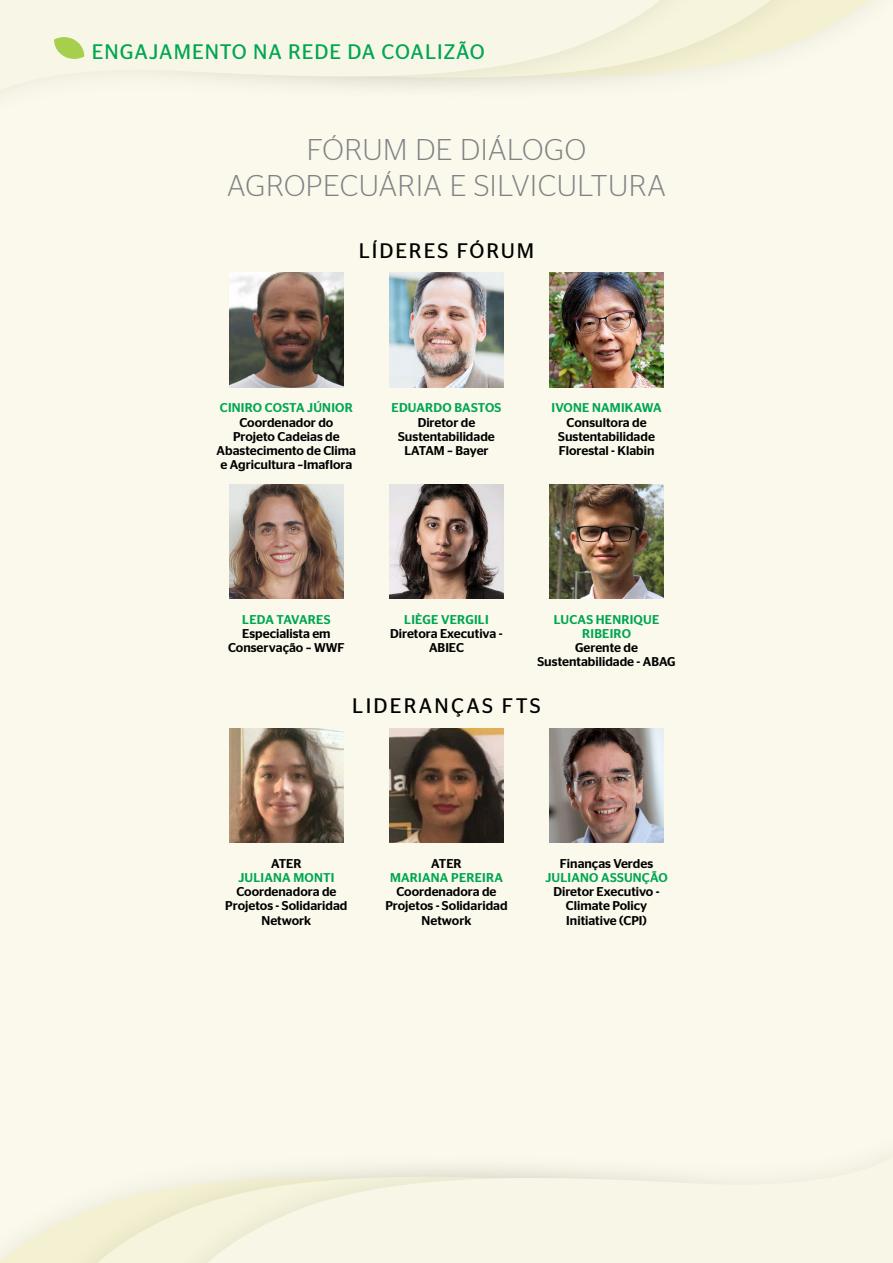
<style>
.page{position:relative;width:893px;height:1263px;background:#faf9ec}
.page>*{position:absolute;margin:0;border:0;box-sizing:border-box;transform-origin:0 0}
.t1{font:300 30px/36px "Stag Sans";letter-spacing:.02em;color:#808285;text-align:center}
.t2{font:21px "Stag Sans";letter-spacing:.05em;color:#00a651}
.t3{font:21px "Stag Sans";letter-spacing:.11em;color:#000}
.t4{font:21px "Stag Sans";letter-spacing:.09em;color:#000}
.t5{font:500 12.75px/14.2px "Stag Sans";color:#000;text-align:center}
.t6{font:500 12.75px/14.2px "Stag Sans";letter-spacing:.02em;color:#00a651;text-align:center}
</style>
<div class="page">
<svg style="left:834px;top:0;width:36px;height:24px"></svg>
<div style="left:45px;top:0;width:789px;height:106px;background:#000;opacity:.08"></div>
<svg style="left:724px;top:0;width:85px;height:87px"></svg>
<div style="left:0;top:0;width:724px;height:132px;background:#000;opacity:.08"></div>
<svg style="left:0;top:0;width:699px;height:109px"></svg>
<svg style="left:0;top:1231px;width:44px;height:32px"></svg>
<div style="left:44px;top:1148px;width:789px;height:115px;background:#000;opacity:.08"></div>
<svg style="left:69px;top:1167px;width:85px;height:96px"></svg>
<div style="left:154px;top:1122px;width:739px;height:141px;background:#000;opacity:.08"></div>
<svg style="left:179px;top:1146px;width:714px;height:117px"></svg>
<img style="left:229px;top:273px;width:114px;height:114px">
<img style="left:549px;top:273px;width:115px;height:114px">
<img style="left:229px;top:484px;width:114px;height:114px">
<img style="left:389px;top:484px;width:115px;height:114px">
<img style="left:549px;top:484px;width:115px;height:114px">
<img style="left:389px;top:273px;width:115px;height:114px">
<img style="left:389px;top:728px;width:115px;height:114px">
<img style="left:229px;top:728px;width:114px;height:114px">
<img style="left:549px;top:728px;width:115px;height:114px">
<svg style="left:54px;top:37px;width:30px;height:22px"></svg>
<h2 class="t2" style="left:92px;top:40px;width:394px">ENGAJAMENTO NA REDE DA COALIZÃO</h2>
<h1 class="t1" style="left:227px;top:131px;width:440px">FÓRUM DE DIÁLOGO<br>AGROPECUÁRIA E SILVICULTURA</h1>
<h2 class="t4" style="left:359px;top:239px;width:177px">LÍDERES FÓRUM</h2>
<p class="t6" style="left:220px;top:401px;width:134px">CINIRO COSTA JÚNIOR</p>
<p class="t5" style="left:217px;top:415px;width:141px">Coordenador do<br>Projeto Cadeias de<br>Abastecimento de Clima e Agricultura –Imaflora</p>
<p class="t6" style="left:392px;top:401px;width:111px">EDUARDO BASTOS</p>
<p class="t5" style="left:398px;top:415px;width:98px">Diretor de<br>Sustentabilidade<br>LATAM – Bayer</p>
<p class="t6" style="left:551px;top:401px;width:112px">IVONE NAMIKAWA</p>
<p class="t5" style="left:558px;top:415px;width:98px">Consultora de<br>Sustentabilidade<br>Florestal - Klabin</p>
<p class="t6" style="left:242px;top:612px;width:90px">LEDA TAVARES</p>
<p class="t5" style="left:228px;top:626px;width:118px">Especialista em<br>Conservação – WWF</p>
<p class="t6" style="left:404px;top:612px;width:86px">LIÈGE VERGILI</p>
<p class="t5" style="left:390px;top:626px;width:114px">Diretora Executiva -<br>ABIEC</p>
<p class="t6" style="left:554px;top:612px;width:107px">LUCAS HENRIQUE<br>RIBEIRO</p>
<p class="t5" style="left:537px;top:640px;width:140px">Gerente de<br>Sustentabilidade - ABAG</p>
<h2 class="t3" style="left:352px;top:694px;width:190px">LIDERANÇAS FTS</h2>
<p class="t5" style="left:271px;top:856px;width:32px">ATER</p>
<p class="t6" style="left:238px;top:870px;width:98px">JULIANA MONTI</p>
<p class="t5" style="left:225px;top:884px;width:124px">Coordenadora de<br>Projetos - Solidaridad<br>Network</p>
<p class="t5" style="left:431px;top:856px;width:32px">ATER</p>
<p class="t6" style="left:390px;top:870px;width:114px">MARIANA PEREIRA</p>
<p class="t5" style="left:385px;top:884px;width:124px">Coordenadora de<br>Projetos - Solidaridad<br>Network</p>
<p class="t5" style="left:560px;top:856px;width:95px">Finanças Verdes</p>
<p class="t6" style="left:545px;top:870px;width:124px">JULIANO ASSUNÇÃO</p>
<p class="t5" style="left:553px;top:884px;width:108px">Diretor Executivo -<br>Climate Policy<br>Initiative (CPI)</p>
</div>
